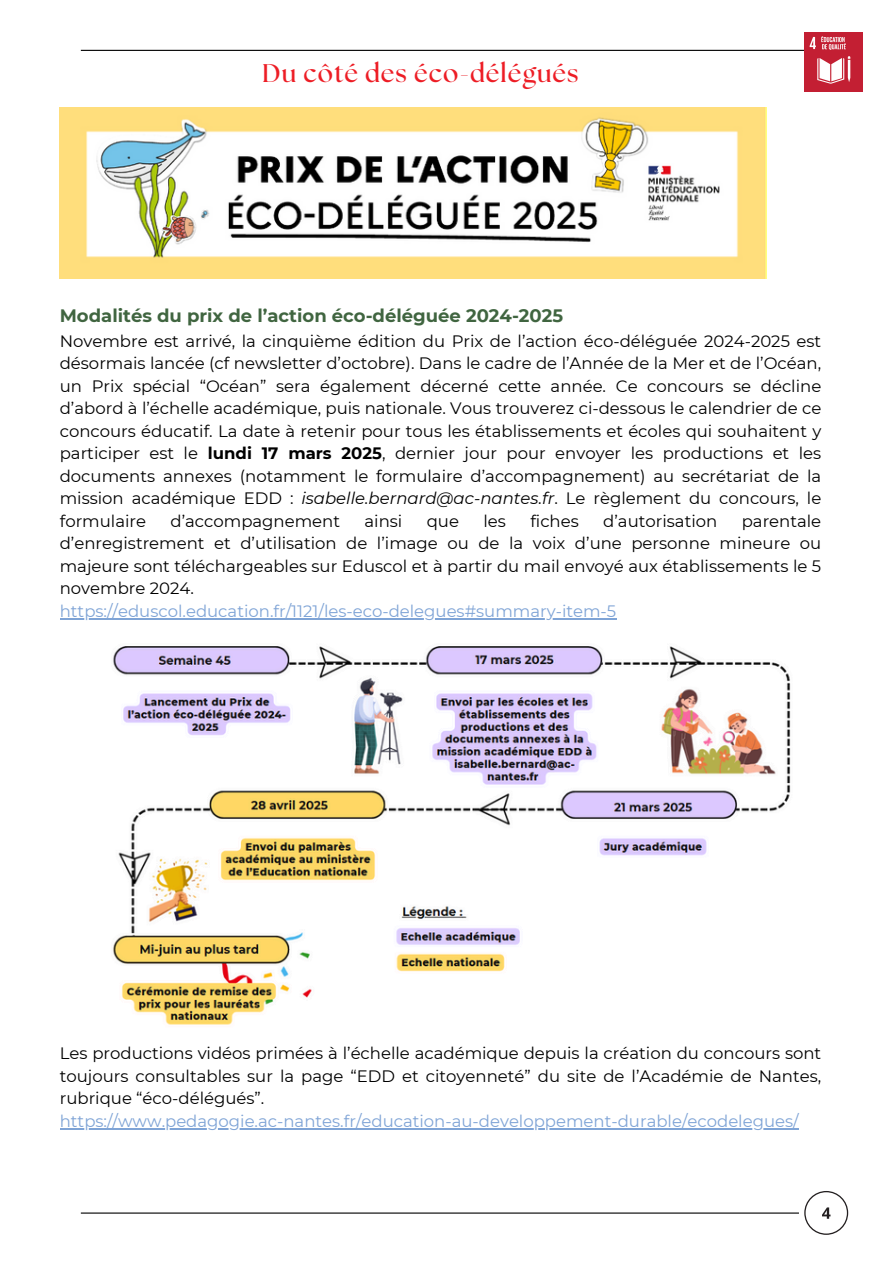
<style>
.page{position:relative;width:894px;height:1264px;background:#fff}
.page>*{position:absolute;margin:0;border:0;box-sizing:border-box;transform-origin:0 0}
.t1{font:700 25.5px "The Seasons";letter-spacing:.04em;color:#ed1d25}
.t2{font:700 18px "Montserrat";color:#406540}
.t3{font:16.5px/22.5px "Montserrat";color:#000;text-align:justify}
.t4{font:16.5px "Montserrat";color:#7fa4d6}
.s1{font-weight:700}
.s2{font-style:italic}
</style>
<div class="page">
<hr style="left:81px;top:50px;width:731px;height:1px;background:#000">
<hr style="left:81px;top:1212px;width:717px;height:1px;background:#000">
<img style="left:804px;top:33px;width:58px;height:58px">
<img style="left:60px;top:107px;width:706px;height:171px">
<img style="left:112px;top:646px;width:679px;height:379px">
<hr style="left:60px;top:618px;width:556px;height:1px;background:#7fa4d6">
<hr style="left:60px;top:1127px;width:738px;height:2px;background:#7fa4d6">
<svg style="left:804px;top:1191px;width:43px;height:43px"></svg>
<p class="t1" style="left:262px;top:61px;width:318px">Du côté des éco-délégués</p>
<p class="t2" style="left:60px;top:304px;width:504px">Modalités du prix de l’action éco-déléguée 2024-2025</p>
<p class="t3" style="left:60px;top:329px;width:762px">Novembre est arrivé, la cinquième édition du Prix de l’action éco-déléguée 2024-2025 est désormais lancée (cf newsletter d’octobre). Dans le cadre de l’Année de la Mer et de l’Océan, un Prix spécial “Océan” sera également décerné cette année. Ce concours se décline d’abord à l’échelle académique, puis nationale. Vous trouverez ci-dessous le calendrier de ce concours éducatif. La date à retenir pour tous les établissements et écoles qui souhaitent y participer est le <span class="s1">lundi 17 mars 2025</span>, dernier jour pour envoyer les productions et les documents annexes (notamment le formulaire d’accompagnement) au secrétariat de la mission académique EDD : <span class="s2">isabelle.bernard@ac-nantes.fr</span>. Le règlement du concours, le formulaire</p>
<p class="t3" style="left:170px;top:509px;width:171px">d’accompagnement</p>
<p class="t3" style="left:364px;top:509px;width:39px">ainsi</p>
<p class="t3" style="left:426px;top:509px;width:34px">que</p>
<p class="t3" style="left:483px;top:509px;width:24px">les</p>
<p class="t3" style="left:530px;top:509px;width:50px">fiches</p>
<p class="t3" style="left:603px;top:509px;width:116px">d’autorisation</p>
<p class="t3" style="left:60px;top:509px;width:762px;text-indent:681px">parentale d’enregistrement et d’utilisation de l’image ou de la voix d’une personne mineure ou majeure sont téléchargeables sur Eduscol et à partir du mail envoyé aux établissements le 5 novembre 2024.</p>
<p class="t4" style="left:60px;top:601px;width:558px">https://eduscol.education.fr/1121/les-eco-delegues#summary-item-5</p>
<p class="t3" style="left:60px;top:1042px;width:762px">Les productions vidéos primées à l’échelle académique depuis la création du concours sont toujours consultables sur la page “EDD et citoyenneté” du site de l’Académie de Nantes, rubrique “éco-délégués”.</p>
<p class="t4" style="left:60px;top:1110px;width:740px">https://www.pedagogie.ac-nantes.fr/education-au-developpement-durable/ecodelegues/</p>
</div>
